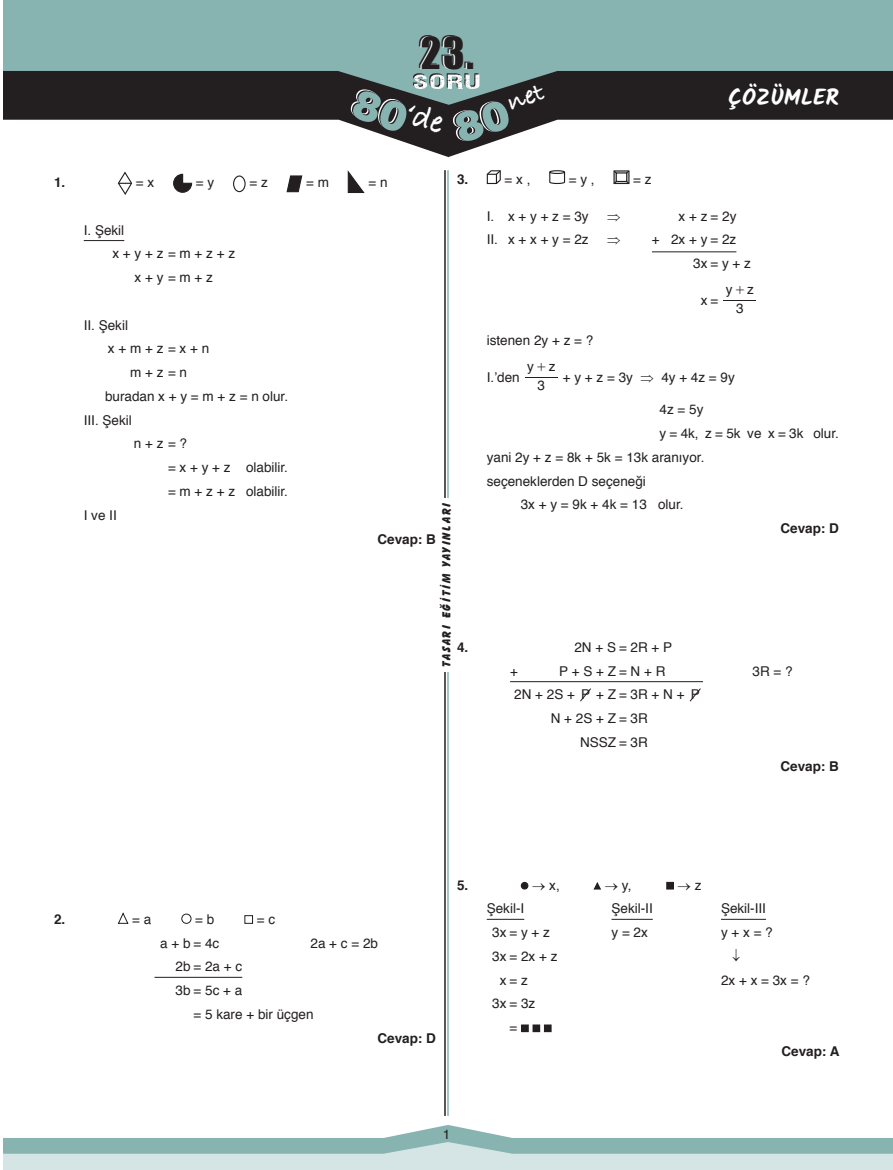
<style>
.page{position:relative;width:893px;height:1170px;background:#fff}
.page>*{position:absolute;margin:0;border:0;box-sizing:border-box;transform-origin:0 0}
.t1{font:40.5px "Impact";color:#231f20}
.t2{font:700 27px "Bradley Hand ITCTT";color:#fff}
.t3{font:700 22.5px "Kalam";color:#fff}
.paragraf_regular{font:13.5px/18.9px "Helvetica";color:#231f20;text-align:center}
.alt_alta{font:13.5px "Helvetica";color:#231f20}
.ceva{font:700 13.5px "Helvetica";color:#231f20}
.üçlü{font:13.5px "Helvetica";color:#231f20}
.t4{font:13.5px "MM Times Roman";color:#231f20}
.t5{font:800 12px "Balloon BT";letter-spacing:.135em;color:#231f20}
.s1{font-family:"Helvetica";font-weight:900;font-size:41.4px;color:#87b4b1}
</style>
<div class="page">
<div style="left:3px;top:0;width:890px;height:113px;background:#87b4b1"></div>
<svg style="left:3px;top:71px;width:890px;height:86px;fill:#231f20"></svg>
<div style="left:3px;top:1140px;width:890px;height:29px;background:#d5e5e5"></div>
<svg style="left:3px;top:1125px;width:890px;height:28px"></svg>
<hr style="left:444px;top:170px;width:2px;height:945px;background:#231f20">
<hr style="left:447px;top:170px;width:2px;height:945px;background:#87b4b1">
<div style="left:441px;top:498px;width:10px;height:174px;background:#fff"></div>
<hr style="left:84px;top:240px;width:40px;height:1px;background:#231f20">
<hr style="left:154px;top:976px;width:88px;height:1px;background:#231f20">
<svg style="left:117px;top:171px;width:16px;height:24px"></svg>
<svg style="left:173px;top:173px;width:20px;height:20px"></svg>
<div style="left:233px;top:175px;width:13px;height:17px;border:1px solid #231f20;border-radius:50%"></div>
<svg style="left:286px;top:175px;width:17px;height:18px"></svg>
<svg style="left:347px;top:170px;width:18px;height:23px"></svg>
<svg style="left:117px;top:912px;width:12px;height:12px"></svg>
<div style="left:181px;top:913px;width:10px;height:10px;border:1px solid #231f20;border-radius:50%"></div>
<div style="left:244px;top:915px;width:9px;height:8px;border:1px solid #231f20"></div>
<hr style="left:652px;top:251px;width:84px;height:1px;background:#231f20">
<hr style="left:510px;top:681px;width:193px;height:1px;background:#231f20">
<hr style="left:487px;top:918px;width:37px;height:1px;background:#231f20">
<hr style="left:611px;top:918px;width:42px;height:1px;background:#231f20">
<hr style="left:721px;top:918px;width:45px;height:1px;background:#231f20">
<svg style="left:486px;top:170px;width:15px;height:15px"></svg>
<div style="left:549px;top:170px;width:16px;height:4px;border:1px solid #231f20;border-radius:50%"></div>
<svg style="left:549px;top:172px;width:17px;height:12px"></svg>
<svg style="left:613px;top:170px;width:17px;height:15px"></svg>
<hr style="left:724px;top:300px;width:32px;height:1px;background:#231f20">
<hr style="left:525px;top:377px;width:32px;height:1px;background:#231f20">
<svg style="left:580px;top:688px;width:11px;height:14px"></svg>
<svg style="left:689px;top:688px;width:12px;height:14px"></svg>
<div style="left:521px;top:882px;width:7px;height:6px;background:#231f20;border-radius:50%"></div>
<div style="left:521px;top:881px;width:7px;height:8px;border:1px solid #231f20;border-radius:50%"></div>
<svg style="left:593px;top:882px;width:8px;height:8px"></svg>
<svg style="left:668px;top:883px;width:4px;height:4px"></svg>
<div style="left:666px;top:881px;width:8px;height:8px;border:1px solid #231f20"></div>
<div style="left:522px;top:1024px;width:6px;height:7px;background:#231f20"></div>
<div style="left:521px;top:1024px;width:8px;height:8px;border:1px solid #231f20"></div>
<div style="left:533px;top:1024px;width:7px;height:7px;background:#231f20"></div>
<div style="left:532px;top:1024px;width:8px;height:8px;border:1px solid #231f20"></div>
<div style="left:544px;top:1024px;width:7px;height:7px;background:#231f20"></div>
<div style="left:544px;top:1024px;width:8px;height:8px;border:1px solid #231f20"></div>
<svg style="left:351px;top:73px;width:128px;height:61px"></svg>
<h1 class="t1" style="left:418px;top:27px;width:55px">23.</h1>
<h2 class="t2" style="left:447px;top:102px;width:96px;rotate:-19deg"><span class="s1">80</span>net</h2>
<h3 class="t3" style="left:728px;top:84px;width:112px">ÇÖZÜMLER</h3>
<p class="ceva" style="left:457px;top:170px;width:13px">3.</p>
<p class="paragraf_regular" style="left:505px;top:171px;width:27px">= x ,</p>
<p class="paragraf_regular" style="left:569px;top:171px;width:27px">= y ,</p>
<p class="paragraf_regular" style="left:633px;top:171px;width:20px">= z</p>
<p class="alt_alta" style="left:487px;top:207px;width:103px">I. x + y + z = 3y</p>
<p class="alt_alta" style="left:679px;top:207px;width:59px">x + z = 2y</p>
<p class="alt_alta" style="left:487px;top:230px;width:103px">II. x + x + y = 2z</p>
<p class="alt_alta" style="left:652px;top:230px;width:86px">+ 2x + y = 2z</p>
<p class="alt_alta" style="left:693px;top:254px;width:59px">3x = y + z</p>
<p class="alt_alta" style="left:701px;top:291px;width:19px">x=</p>
<p class="paragraf_regular" style="left:726px;top:281px;width:30px">y z<br>3</p>
<p class="ceva" style="left:54px;top:173px;width:13px">1.</p>
<p class="paragraf_regular" style="left:136px;top:174px;width:20px">= x</p>
<p class="paragraf_regular" style="left:196px;top:174px;width:20px">= y</p>
<p class="paragraf_regular" style="left:249px;top:174px;width:20px">= z</p>
<p class="paragraf_regular" style="left:306px;top:174px;width:24px">= m</p>
<p class="paragraf_regular" style="left:368px;top:174px;width:21px">= n</p>
<p class="paragraf_regular" style="left:84px;top:221px;width:42px">I. Şekil</p>
<p class="paragraf_regular" style="left:112px;top:245px;width:124px">x + y + z = m + z + z</p>
<p class="paragraf_regular" style="left:135px;top:269px;width:80px">x + y = m + z</p>
<p class="paragraf_regular" style="left:84px;top:316px;width:46px">II. Şekil</p>
<p class="paragraf_regular" style="left:108px;top:340px;width:103px">x + m + z = x + n</p>
<p class="paragraf_regular" style="left:130px;top:364px;width:59px">m + z = n</p>
<p class="alt_alta" style="left:105px;top:387px;width:185px">buradan x + y = m + z = n olur.</p>
<p class="üçlü" style="left:84px;top:411px;width:50px">III. Şekil</p>
<p class="paragraf_regular" style="left:134px;top:435px;width:55px">n + z = ?</p>
<p class="paragraf_regular" style="left:168px;top:459px;width:122px">= x + y + z olabilir.</p>
<p class="paragraf_regular" style="left:168px;top:482px;width:122px">= m + z + z olabilir.</p>
<p class="paragraf_regular" style="left:84px;top:506px;width:35px">I ve II</p>
<p class="ceva" style="left:377px;top:529px;width:60px">Cevap: B</p>
<p class="t4" style="left:735px;top:283px;width:11px">+</p>
<p class="alt_alta" style="left:487px;top:331px;width:108px">istenen 2y + z = ?</p>
<p class="alt_alta" style="left:487px;top:368px;width:35px">I.’den</p>
<p class="paragraf_regular" style="left:527px;top:358px;width:30px">y z<br>3</p>
<p class="t4" style="left:537px;top:360px;width:11px">+</p>
<p class="alt_alta" style="left:563px;top:368px;width:174px">+ y + z = 3y ⇒ 4y + 4z = 9y</p>
<p class="paragraf_regular" style="left:659px;top:401px;width:45px">4z = 5y</p>
<p class="paragraf_regular" style="left:659px;top:424px;width:181px">y = 4k, z = 5k ve x = 3k olur.</p>
<p class="paragraf_regular" style="left:487px;top:448px;width:219px">yani 2y + z = 8k + 5k = 13k aranıyor.</p>
<p class="paragraf_regular" style="left:487px;top:472px;width:161px">seçeneklerden D seçeneği</p>
<p class="paragraf_regular" style="left:521px;top:496px;width:164px">3x + y = 9k + 4k = 13 olur.</p>
<p class="ceva" style="left:780px;top:519px;width:60px">Cevap: D</p>
<p class="t5" style="left:439px;top:667px;width:165px;rotate:-90deg">TASARI EĞİTİM YAYINLARI</p>
<p class="ceva" style="left:457px;top:638px;width:13px">4.</p>
<p class="paragraf_regular" style="left:574px;top:638px;width:99px">2N + S = 2R + P</p>
<p class="paragraf_regular" style="left:510px;top:662px;width:9px">+</p>
<p class="paragraf_regular" style="left:559px;top:662px;width:108px">P + S + Z= N + R</p>
<p class="paragraf_regular" style="left:752px;top:662px;width:42px">3R = ?</p>
<p class="paragraf_regular" style="left:514px;top:686px;width:62px">2N + 2S +</p>
<p class="paragraf_regular" style="left:581px;top:686px;width:105px">P + Z = 3R + N +</p>
<p class="paragraf_regular" style="left:691px;top:686px;width:11px">P</p>
<p class="paragraf_regular" style="left:551px;top:709px;width:99px">N + 2S + Z = 3R</p>
<p class="paragraf_regular" style="left:580px;top:733px;width:69px">NSSZ = 3R</p>
<p class="ceva" style="left:780px;top:756px;width:60px">Cevap: B</p>
<p class="ceva" style="left:54px;top:909px;width:13px">2.</p>
<p class="paragraf_regular" style="left:132px;top:910px;width:21px">= a</p>
<p class="paragraf_regular" style="left:195px;top:910px;width:21px">= b</p>
<p class="paragraf_regular" style="left:257px;top:910px;width:20px">= c</p>
<p class="paragraf_regular" style="left:160px;top:934px;width:61px">a + b = 4c</p>
<p class="paragraf_regular" style="left:310px;top:934px;width:69px">2a + c = 2b</p>
<p class="paragraf_regular" style="left:175px;top:957px;width:68px">2b = 2a + c</p>
<p class="paragraf_regular" style="left:175px;top:981px;width:68px">3b = 5c + a</p>
<p class="paragraf_regular" style="left:193px;top:1005px;width:122px">= 5 kare + bir üçgen</p>
<p class="ceva" style="left:377px;top:1028px;width:60px">Cevap: D</p>
<p class="ceva" style="left:457px;top:875px;width:13px">5.</p>
<p class="paragraf_regular" style="left:532px;top:876px;width:29px">→ x,</p>
<p class="paragraf_regular" style="left:605px;top:876px;width:28px">→ y,</p>
<p class="paragraf_regular" style="left:678px;top:876px;width:25px">→ z</p>
<p class="paragraf_regular" style="left:487px;top:899px;width:39px">Şekil-I</p>
<p class="paragraf_regular" style="left:611px;top:899px;width:43px">Şekil-II</p>
<p class="paragraf_regular" style="left:721px;top:899px;width:47px">Şekil-III</p>
<p class="paragraf_regular" style="left:492px;top:923px;width:59px">3x = y + z</p>
<p class="paragraf_regular" style="left:611px;top:923px;width:38px">y = 2x</p>
<p class="paragraf_regular" style="left:721px;top:923px;width:53px">y + x = ?</p>
<p class="paragraf_regular" style="left:492px;top:947px;width:67px">3x = 2x + z</p>
<p class="paragraf_regular" style="left:500px;top:971px;width:30px">x= z</p>
<p class="paragraf_regular" style="left:721px;top:971px;width:90px">2x + x = 3x = ?</p>
<p class="paragraf_regular" style="left:492px;top:994px;width:45px">3x = 3z</p>
<p class="paragraf_regular" style="left:509px;top:1018px;width:9px">=</p>
<p class="ceva" style="left:781px;top:1041px;width:60px">Cevap: A</p>
<p class="paragraf_regular" style="left:443px;top:1125px;width:9px">1</p>
</div>
